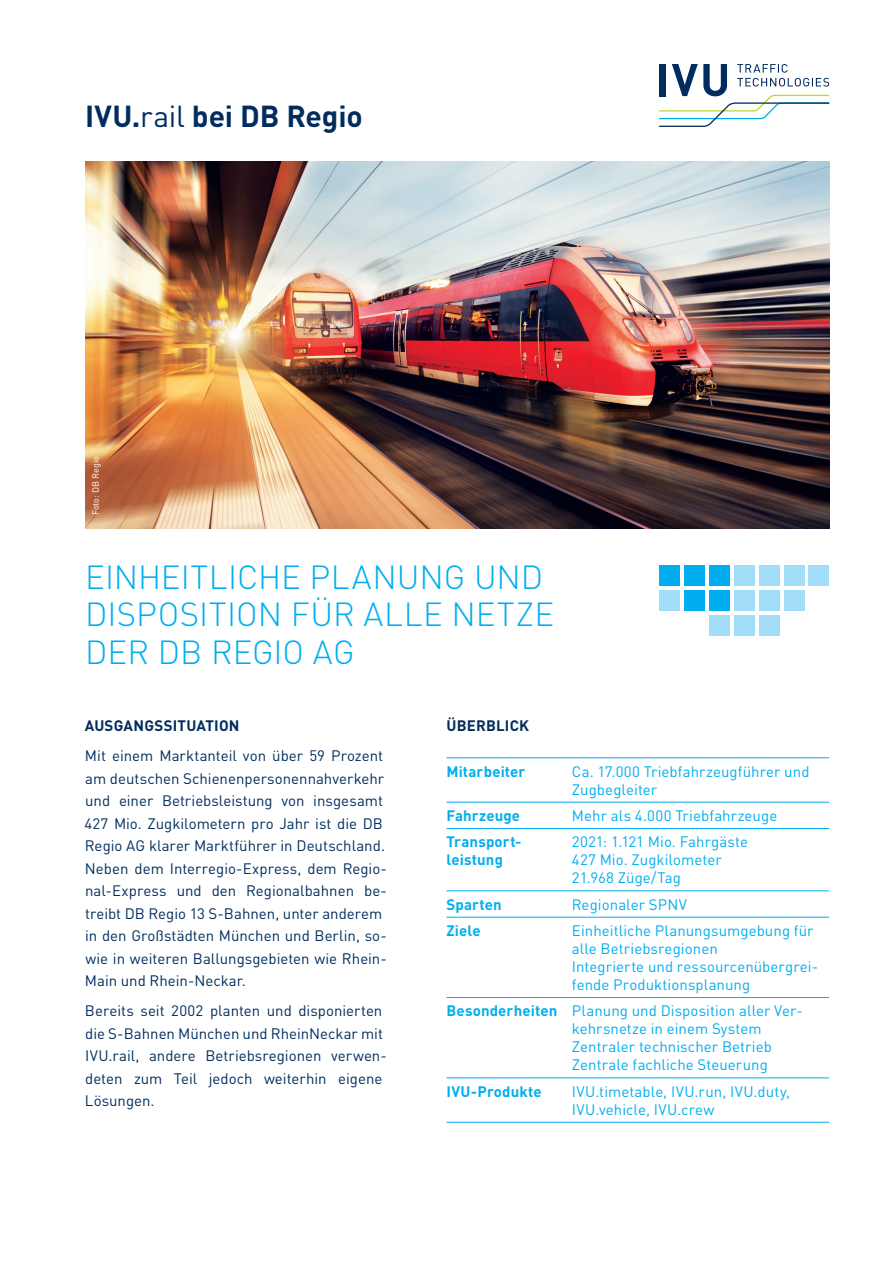
<style>
.page{position:relative;width:893px;height:1263px;background:#fff}
.page>*{position:absolute;margin:0;border:0;box-sizing:border-box;transform-origin:0 0}
.DE_Headline{font:300 33px/37.5px "DIN Pro";color:#00aeef}
.DE_Titel{font:700 30px "DIN Pro";letter-spacing:-.005em;color:#002d5e}
.DE_Copy{font:15px/22.5px "DIN Pro";color:#002d5e}
.DE_Tabelle_Text{font:15px/18px "DIN Pro";letter-spacing:.005em;color:#00aeef}
.DE_Tabelle_Headline{font:700 15px/18px "DIN Pro";letter-spacing:.01em;color:#00aeef}
.DE_Subhead{font:700 15px "DIN Pro";letter-spacing:.015em;color:#002d5e}
.t1{font:9px "DIN Pro";color:#fff}
.s1{font-weight:400}
</style>
<div class="page">
<img style="left:85px;top:162px;width:744px;height:366px">
<hr style="left:446px;top:757px;width:126px;height:1px;background:#00aeef">
<hr style="left:572px;top:757px;width:257px;height:1px;background:#00aeef">
<hr style="left:446px;top:802px;width:126px;height:1px;background:#00aeef">
<hr style="left:572px;top:802px;width:257px;height:1px;background:#00aeef">
<hr style="left:446px;top:828px;width:126px;height:1px;background:#00aeef">
<hr style="left:572px;top:828px;width:257px;height:1px;background:#00aeef">
<hr style="left:446px;top:890px;width:126px;height:1px;background:#00aeef">
<hr style="left:572px;top:890px;width:257px;height:1px;background:#00aeef">
<hr style="left:446px;top:917px;width:126px;height:1px;background:#00aeef">
<hr style="left:572px;top:917px;width:257px;height:1px;background:#00aeef">
<hr style="left:446px;top:997px;width:126px;height:1px;background:#00aeef">
<hr style="left:572px;top:997px;width:257px;height:1px;background:#00aeef">
<hr style="left:446px;top:1077px;width:126px;height:1px;background:#00aeef">
<hr style="left:572px;top:1077px;width:257px;height:1px;background:#00aeef">
<hr style="left:446px;top:1122px;width:126px;height:1px;background:#00aeef">
<hr style="left:572px;top:1122px;width:257px;height:1px;background:#00aeef">
<svg style="left:659px;top:64px;width:170px;height:63px"></svg>
<div style="left:659px;top:64px;width:6px;height:32px;background:#002d5e"></div>
<div style="left:734px;top:615px;width:20px;height:21px;background:#a2def8"></div>
<div style="left:759px;top:615px;width:20px;height:21px;background:#a2def8"></div>
<div style="left:809px;top:566px;width:20px;height:20px;background:#a2def8"></div>
<div style="left:684px;top:566px;width:21px;height:20px;background:#00aeef"></div>
<div style="left:709px;top:615px;width:20px;height:21px;background:#a2def8"></div>
<div style="left:659px;top:591px;width:21px;height:20px;background:#a2def8"></div>
<div style="left:659px;top:566px;width:21px;height:20px;background:#00aeef"></div>
<div style="left:734px;top:566px;width:20px;height:20px;background:#a2def8"></div>
<div style="left:759px;top:566px;width:20px;height:20px;background:#a2def8"></div>
<div style="left:784px;top:566px;width:20px;height:20px;background:#a2def8"></div>
<div style="left:684px;top:591px;width:21px;height:20px;background:#00aeef"></div>
<div style="left:709px;top:566px;width:20px;height:20px;background:#00aeef"></div>
<div style="left:709px;top:591px;width:20px;height:20px;background:#00aeef"></div>
<div style="left:734px;top:591px;width:20px;height:20px;background:#a2def8"></div>
<div style="left:759px;top:591px;width:20px;height:20px;background:#a2def8"></div>
<div style="left:784px;top:591px;width:20px;height:20px;background:#a2def8"></div>
<p class="DE_Titel" style="left:85px;top:91px;width:279px">IVU.<span class="s1">rail</span> bei DB Regio</p>
<p class="t1" style="left:88px;top:515px;width:60px;rotate:-90deg">Foto: DB Regio</p>
<p class="DE_Headline" style="left:85px;top:555px;width:470px">EINHEITLICHE PLANUNG UND<br>DISPOSITION FÜR ALLE NETZE<br>DER DB REGIO AG</p>
<p class="DE_Subhead" style="left:85px;top:713px;width:156px">AUSGANGSSITUATION</p>
<p class="DE_Copy" style="left:85px;top:743px;width:304px">Mit einem Marktanteil von über 59 Prozent am deutschen Schienenpersonennahverkehr und einer Betriebsleistung von insgesamt 427 Mio. Zugkilometern pro Jahr ist die DB Regio AG klarer Marktführer in Deutschland.<br>Neben dem Interregio-Express, dem Regio&shy;nal-Express und den Regionalbahnen be&shy;treibt DB Regio 13 S-Bahnen, unter anderem in den Großstädten München und Berlin, so&shy;wie in weiteren Ballungsgebieten wie Rhein-Main und Rhein-Neckar.</p>
<p class="DE_Copy" style="left:85px;top:998px;width:303px">Bereits seit 2002 planten und disponierten die S-Bahnen München und RheinNeckar mit IVU.rail, andere Betriebsregionen verwen&shy;deten zum Teil jedoch weiterhin eigene Lösungen.</p>
<p class="DE_Subhead" style="left:447px;top:713px;width:84px">ÜBERBLICK</p>
<p class="DE_Tabelle_Headline" style="left:446px;top:760px;width:80px">Mitarbeiter</p>
<p class="DE_Tabelle_Text" style="left:572px;top:761px;width:239px">Ca. 17.000 Triebfahrzeugführer und<br>Zugbegleiter</p>
<p class="DE_Tabelle_Headline" style="left:446px;top:805px;width:75px">Fahrzeuge</p>
<p class="DE_Tabelle_Text" style="left:572px;top:805px;width:207px">Mehr als 4.000 Triebfahrzeuge</p>
<p class="DE_Tabelle_Headline" style="left:446px;top:831px;width:77px">Transport&shy;leistung</p>
<p class="DE_Tabelle_Text" style="left:572px;top:831px;width:178px">2021: 1.121 Mio. Fahrgäste<br>427 Mio. Zugkilometer<br>21.968 Züge/Tag</p>
<p class="DE_Tabelle_Headline" style="left:446px;top:893px;width:57px">Sparten</p>
<p class="DE_Tabelle_Text" style="left:572px;top:894px;width:117px">Regionaler SPNV</p>
<p class="DE_Tabelle_Headline" style="left:446px;top:920px;width:36px">Ziele</p>
<p class="DE_Tabelle_Text" style="left:572px;top:920px;width:248px">Einheitliche Planungsumgebung für alle Betriebsregionen<br>Integrierte und ressourcenübergrei&shy;fende Produktionsplanung</p>
<p class="DE_Tabelle_Headline" style="left:446px;top:1000px;width:112px">Besonderheiten</p>
<p class="DE_Tabelle_Text" style="left:572px;top:1000px;width:233px">Planung und Disposition aller Ver&shy;kehrsnetze in einem System</p>
<p class="DE_Tabelle_Text" style="left:572px;top:1036px;width:201px">Zentraler technischer Betrieb</p>
<p class="DE_Tabelle_Text" style="left:572px;top:1054px;width:197px">Zentrale fachliche Steuerung</p>
<p class="DE_Tabelle_Headline" style="left:446px;top:1080px;width:97px">IVU-Produkte</p>
<p class="DE_Tabelle_Text" style="left:572px;top:1081px;width:220px">IVU.timetable, IVU.run, IVU.duty,<br>IVU.vehicle, IVU.crew</p>
</div>
